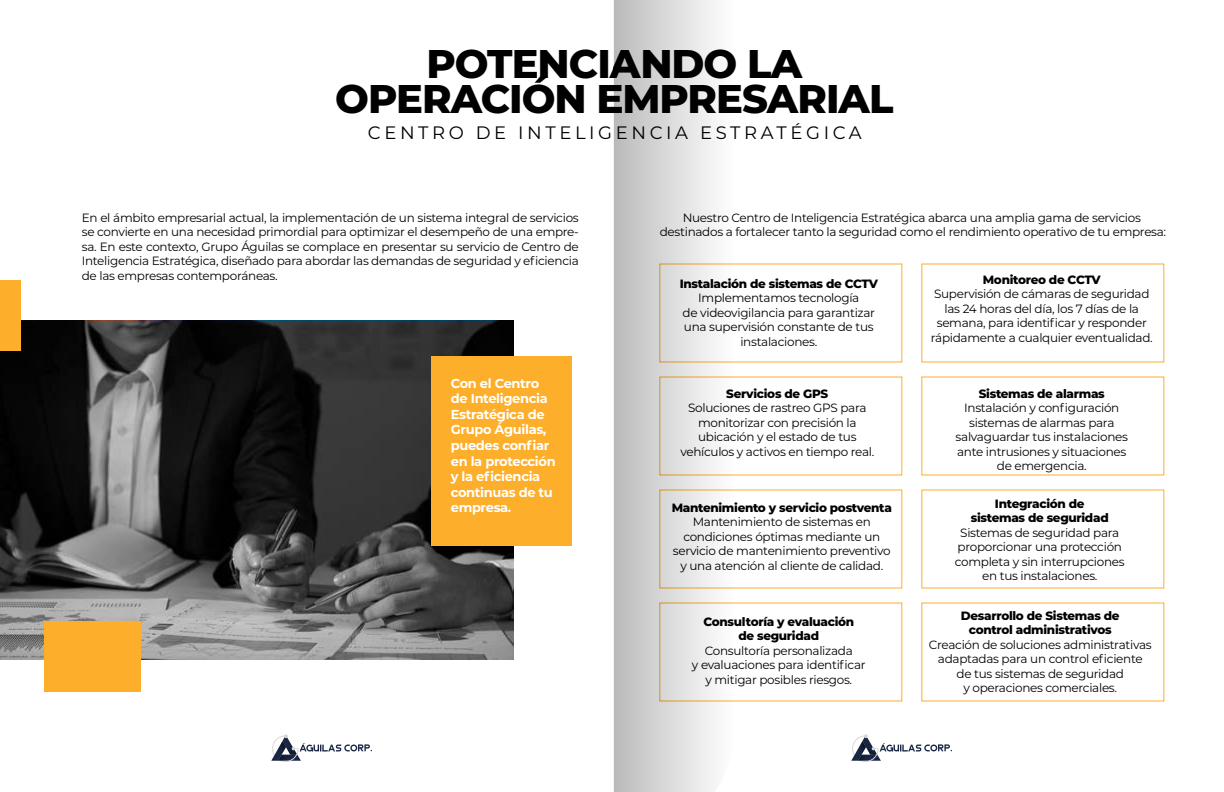
<style>
.page{position:relative;width:1224px;height:792px;background:#fff}
.page>*{position:absolute;margin:0;border:0;box-sizing:border-box;transform-origin:0 0}
.t1{font:800 40px/35px "Montserrat";letter-spacing:-.025em;color:#000;text-align:center}
.t2{font:18px "Montserrat";letter-spacing:.2em;color:#000}
.t3{font:700 13px/15.6px "Montserrat";letter-spacing:-.025em;color:#fff}
.t4{font:12px/14.4px "Montserrat";letter-spacing:-.025em;color:#000;text-align:center}
.t5{font:800 12px/14.4px "Montserrat";letter-spacing:-.025em;color:#000;text-align:center}
</style>
<div class="page">
<svg style="left:0;top:321px;width:514px;height:338px;background:#434343"></svg>
<div style="left:431px;top:356px;width:141px;height:190px;background:#fdae2a"></div>
<div style="left:44px;top:622px;width:97px;height:70px;background:#fdae2a"></div>
<div style="left:0;top:280px;width:21px;height:70px;background:#fdae2a"></div>
<svg style="left:614px;top:0;width:122px;height:792px"></svg>
<svg style="left:271px;top:734px;width:101px;height:28px"></svg>
<svg style="left:851px;top:734px;width:101px;height:28px"></svg>
<h1 class="t1" style="left:335px;top:44px;width:560px">POTENCIANDO LA<br>OPERACIÓN EMPRESARIAL</h1>
<h2 class="t2" style="left:368px;top:121px;width:496px">CENTRO DE INTELIGENCIA ESTRATÉGICA</h2>
<p class="t4" style="left:82px;top:210px;width:499px;text-align:justify">En el ámbito empresarial actual, la implementación de un sistema integral de servicios se convierte en una necesidad primordial para optimizar el desempeño de una empre&shy;sa. En este contexto, Grupo Águilas se complace en presentar su servicio de Centro de Inteligencia Estratégica, diseñado para abordar las demandas de seguridad y eficiencia de las empresas contemporáneas.</p>
<p class="t3" style="left:451px;top:375px;width:106px">Con el Centro de Inteligencia<br>Estratégica de<br>Grupo Águilas, puedes confiar en la protección y la eficiencia continuas de tu empresa.</p>
<p class="t4" style="left:660px;top:210px;width:508px">Nuestro Centro de Inteligencia Estratégica abarca una amplia gama de servicios destinados a fortalecer tanto la seguridad como el rendimiento operativo de tu empresa:</p>
<p class="t5" style="left:680px;top:276px;width:200px">Instalación de sistemas de CCTV</p>
<p class="t4" style="left:683px;top:290px;width:194px">Implementamos tecnología<br>de videovigilancia para garantizar una supervisión constante de tus instalaciones.</p>
<p class="t5" style="left:983px;top:272px;width:119px">Monitoreo de CCTV</p>
<p class="t4" style="left:931px;top:286px;width:223px">Supervisión de cámaras de seguridad las 24 horas del día, los 7 días de la semana, para identificar y responder rápidamente a cualquier eventualidad.</p>
<p class="t5" style="left:726px;top:386px;width:104px">Servicios de GPS</p>
<p class="t4" style="left:680px;top:400px;width:195px">Soluciones de rastreo GPS para monitorizar con precisión la ubicación y el estado de tus vehículos y activos en tiempo real.</p>
<p class="t5" style="left:672px;top:500px;width:222px">Mantenimiento y servicio postventa</p>
<p class="t4" style="left:673px;top:514px;width:219px">Mantenimiento de sistemas en condiciones óptimas mediante un servicio de mantenimiento preventivo y una atención al cliente de calidad.</p>
<p class="t5" style="left:703px;top:614px;width:152px">Consultoría y evaluación de seguridad</p>
<p class="t4" style="left:692px;top:643px;width:175px">Consultoría personalizada<br>y evaluaciones para identificar y mitigar posibles riesgos.</p>
<p class="t5" style="left:979px;top:386px;width:128px">Sistemas de alarmas</p>
<p class="t4" style="left:956px;top:400px;width:174px">Instalación y configuración sistemas de alarmas para salvaguardar tus instalaciones ante intrusiones y situaciones de emergencia.</p>
<p class="t5" style="left:971px;top:496px;width:139px">Integración de sistemas de seguridad</p>
<p class="t4" style="left:955px;top:525px;width:171px">Sistemas de seguridad para proporcionar una protección completa y sin interrupciones en tus instalaciones.</p>
<p class="t5" style="left:961px;top:608px;width:160px">Desarrollo de Sistemas de control administrativos</p>
<p class="t4" style="left:929px;top:637px;width:224px">Creación de soluciones administrativas adaptadas para un control eficiente de tus sistemas de seguridad<br>y operaciones comerciales.</p>
</div>
